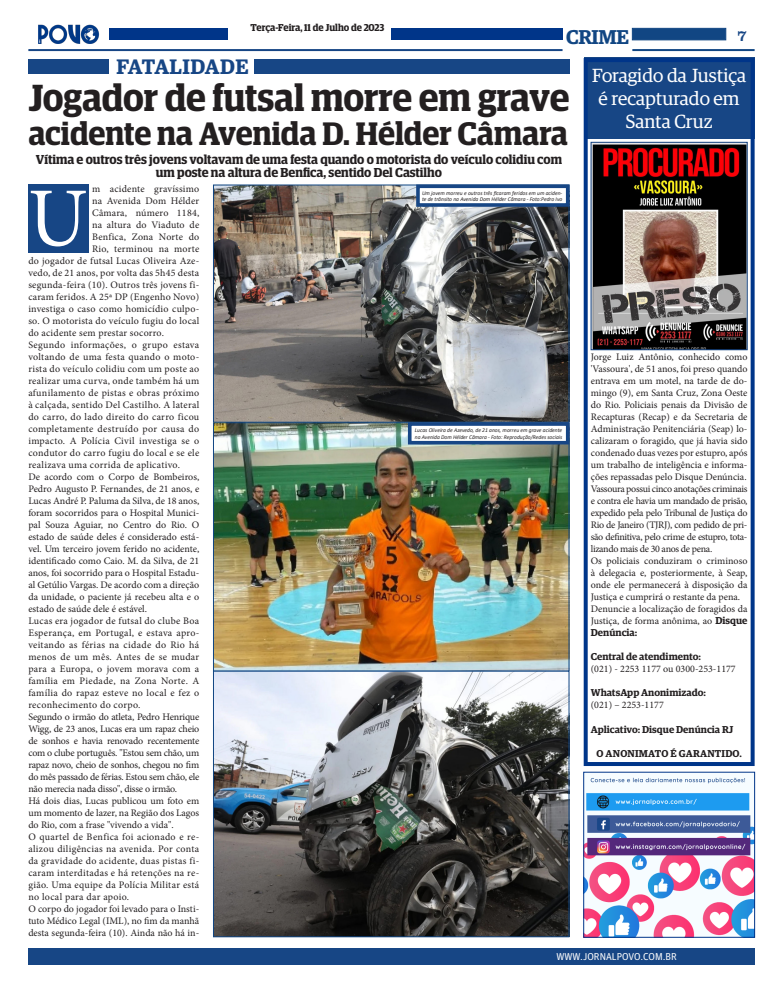
<style>
.page{position:relative;width:783px;height:993px;background:#fff}
.page>*{position:absolute;margin:0;border:0;box-sizing:border-box;transform-origin:0 0}
.t1{font:83.8px "Minion Pro";color:#fff;scale:.96 1}
.t2{font:600 37.8px "Guardian Egyptian Display";letter-spacing:-.005em;color:#231f20}
.t3{font:600 32.5px "Guardian Egyptian Display";color:#231f20}
.t4{font:600 21px "Guardian Egyptian";letter-spacing:.02em;color:#174685}
.t5{font:600 20px "Guardian Egyptian";letter-spacing:-.02em;color:#114683}
.t6{font:19px/22.8px "Guardian Egyptian";color:#fff;text-align:center}
.t7{font:16px "Clarendon BT";color:#174685}
.t8{font:600 13px/13px "Guardian Egyptian Display";letter-spacing:-.005em;color:#231f20;text-align:center}
.t9{font:10px/12px "Minion Pro";letter-spacing:.01em;color:#231f20;text-align:justify}
.t10{font:600 10px "Guardian Egyptian";color:#231f20}
.t11{font:600 10px "Guardian Egyptian Display";color:#231f20}
.t12{font:10px "Guardian Agate Sans G1 D Regular";color:#fff}
.t13{font:600 10px "Guardian Egyptian";letter-spacing:.02em;color:#231f20}
.t14{font:italic 5.7px/6.5px "Calibri";color:#231f20}
.s1{font-family:"Guardian Egyptian";font-weight:600}
</style>
<div class="page">
<div style="left:28px;top:947px;width:726px;height:17px;background:#174685"></div>
<img style="left:38px;top:24px;width:62px;height:20px">
<div style="left:631px;top:28px;width:95px;height:12px;background:#114683;border:1px solid #114683"></div>
<hr style="left:632px;top:49px;width:122px;height:2px;background:#114683">
<div style="left:391px;top:28px;width:171px;height:12px;background:#003589"></div>
<hr style="left:28px;top:49px;width:534px;height:2px;background:#174685">
<div style="left:109px;top:28px;width:118px;height:12px;background:#003589"></div>
<div style="left:583px;top:57px;width:171px;height:82px;background:#174685"></div>
<div style="left:253px;top:59px;width:316px;height:14px;background:#174685"></div>
<div style="left:28px;top:59px;width:81px;height:14px;background:#174685"></div>
<div style="left:583px;top:58px;width:171px;height:707px;border:4px solid #003589"></div>
<img style="left:592px;top:144px;width:153px;height:204px">
<div style="left:590px;top:142px;width:157px;height:208px;border:1px solid #174685"></div>
<div style="left:28px;top:184px;width:61px;height:69px;background:#174685"></div>
<img style="left:585px;top:777px;width:168px;height:158px">
<div style="left:583px;top:771px;width:172px;height:166px;border:1px solid #003589"></div>
<img style="left:215px;top:186px;width:352px;height:748px">
<div style="left:213px;top:184px;width:356px;height:238px;border:1px solid #114683"></div>
<div style="left:416px;top:184px;width:153px;height:23px;background:#fff;border:4px solid #174685"></div>
<div style="left:408px;top:422px;width:161px;height:22px;background:#fff;border:4px solid #174685"></div>
<div style="left:213px;top:670px;width:356px;height:266px;border:1px solid #114683"></div>
<p class="t11" style="left:250px;top:22px;width:135px">Terça-Feira, 11 de Julho de 2023</p>
<h3 class="t5" style="left:566px;top:22px;width:64px">CRIME</h3>
<p class="t6" style="left:592px;top:63px;width:155px">Foragido da Justiça é recapturado em<br>Santa Cruz</p>
<h3 class="t7" style="left:736px;top:25px;width:11px">7</h3>
<p class="t4" style="left:116px;top:51px;width:134px">FATALIDADE</p>
<p class="t2" style="left:28px;top:77px;width:542px">Jogador de futsal morre em grave</p>
<p class="t3" style="left:28px;top:115px;width:541px">acidente na Avenida D. Hélder Câmara</p>
<p class="t8" style="left:36px;top:152px;width:527px">Vítima e outros três jovens voltavam de uma festa quando o motorista do veículo colidiu com um poste na altura de Benfica, sentido Del Castilho</p>
<p class="t1" style="left:28px;top:162px;width:63px">U</p>
<p class="t14" style="left:422px;top:189px;width:142px">Um jovem morreu e outros três ficaram feridos em um aciden&shy;te de trânsito na Avenida Dom Hélder Câmara - Foto:Pedro Ivo</p>
<p class="t9" style="left:92px;top:182px;width:109px">m acidente gravíssimo</p>
<p class="t9" style="left:92px;top:194px;width:109px">na Avenida Dom Hélder</p>
<p class="t9" style="left:92px;top:206px;width:109px">Câmara, número 1184,</p>
<p class="t9" style="left:92px;top:218px;width:109px">na altura do Viaduto de</p>
<p class="t9" style="left:92px;top:230px;width:109px">Benfica, Zona Norte do</p>
<p class="t9" style="left:92px;top:242px;width:109px">Rio, terminou na morte</p>
<p class="t9" style="left:28px;top:254px;width:172px">do jogador de futsal Lucas Oliveira Aze-</p>
<p class="t9" style="left:28px;top:266px;width:172px">vedo, de 21 anos, por volta das 5h45 desta</p>
<p class="t9" style="left:28px;top:278px;width:172px">segunda-feira (10). Outros três jovens fi-</p>
<p class="t9" style="left:28px;top:290px;width:172px">caram feridos. A 25ª DP (Engenho Novo)</p>
<p class="t9" style="left:28px;top:302px;width:172px">investiga o caso como homicídio culpo-</p>
<p class="t9" style="left:28px;top:314px;width:172px">so. O motorista do veículo fugiu do local</p>
<p class="t9" style="left:28px;top:326px;width:137px">do acidente sem prestar socorro.</p>
<p class="t9" style="left:28px;top:338px;width:172px">Segundo informações, o grupo estava voltando de uma festa quando o moto&shy;rista do veículo colidiu com um poste ao realizar uma curva, onde também há um afunilamento de pistas e obras próximo à calçada, sentido Del Castilho. A lateral do carro, do lado direito do carro ficou completamente destruído por causa do impacto. A Polícia Civil investiga se o condutor do carro fugiu do local e se ele realizava uma corrida de aplicativo.</p>
<p class="t9" style="left:28px;top:470px;width:172px">De acordo com o Corpo de Bombeiros, Pedro Augusto P. Fernandes, de 21 anos, e Lucas André P. Paluma da Silva, de 18 anos, foram socorridos para o Hospital Munici&shy;pal Souza Aguiar, no Centro do Rio. O estado de saúde deles é considerado está&shy;vel. Um terceiro jovem ferido no acidente, identificado como Caio. M. da Silva, de 21 anos, foi socorrido para o Hospital Estadu&shy;al Getúlio Vargas. De acordo com a direção da unidade, o paciente já recebeu alta e o estado de saúde dele é estável.</p>
<p class="t9" style="left:28px;top:614px;width:172px">Lucas era jogador de futsal do clube Boa Esperança, em Portugal, e estava apro&shy;veitando as férias na cidade do Rio há menos de um mês. Antes de se mudar para a Europa, o jovem morava com a família em Piedade, na Zona Norte. A família do rapaz esteve no local e fez o reconhecimento do corpo.</p>
<p class="t9" style="left:28px;top:710px;width:172px">Segundo o irmão do atleta, Pedro Henrique Wigg, de 23 anos, Lucas era um rapaz cheio de sonhos e havia renovado recentemente com o clube português. "Estou sem chão, um rapaz novo, cheio de sonhos, chegou no fim do mês passado de férias. Estou sem chão, ele não merecia nada disso", disse o irmão.</p>
<p class="t9" style="left:28px;top:794px;width:172px">Há dois dias, Lucas publicou um foto em um momento de lazer, na Região dos Lagos do Rio, com a frase "vivendo a vida".</p>
<p class="t9" style="left:28px;top:830px;width:172px">O quartel de Benfica foi acionado e re&shy;alizou diligências na avenida. Por conta da gravidade do acidente, duas pistas fi&shy;caram interditadas e há retenções na re&shy;gião. Uma equipe da Polícia Militar está no local para dar apoio.</p>
<p class="t9" style="left:28px;top:902px;width:172px">O corpo do jogador foi levado para o Insti&shy;tuto Médico Legal (IML), no fim da manhã desta segunda-feira (10). Ainda não há in-</p>
<p class="t9" style="left:590px;top:351px;width:158px">Jorge Luiz Antônio, conhecido como 'Vassoura', de 51 anos, foi preso quando entrava em um motel, na tarde de do&shy;mingo (9), em Santa Cruz, Zona Oeste do Rio. Policiais penais da Divisão de Recapturas (Recap) e da Secretaria de Administração Penitenciária (Seap) lo&shy;calizaram o foragido, que já havia sido condenado duas vezes por estupro, após um trabalho de inteligência e informa&shy;ções repassadas pelo Disque Denúncia.</p>
<p class="t9" style="left:590px;top:483px;width:158px">Vassoura possui cinco anotações criminais e contra ele havia um mandado de prisão, expedido pela pelo Tribunal de Justiça do Rio de Janeiro (TJRJ), com pedido de pri&shy;são definitiva, pelo crime de estupro, tota&shy;lizando mais de 30 anos de pena.</p>
<p class="t9" style="left:590px;top:555px;width:158px">Os policiais conduziram o criminoso à delegacia e, posteriormente, à Seap, onde ele permanecerá à disposição da Justiça e cumprirá o restante da pena.</p>
<p class="t9" style="left:590px;top:603px;width:158px">Denuncie a localização de foragidos da Justiça, de forma anônima, ao <span class="s1">Disque Denúncia:</span></p>
<p class="t10" style="left:590px;top:649px;width:112px">Central de atendimento:</p>
<p class="t9" style="left:590px;top:663px;width:146px">(021) - 2253 1177 ou 0300-253-1177</p>
<p class="t10" style="left:590px;top:685px;width:117px">WhatsApp Anonimizado:</p>
<p class="t9" style="left:590px;top:699px;width:75px">(021) – 2253-1177</p>
<p class="t10" style="left:590px;top:721px;width:144px">Aplicativo: Disque Denúncia RJ</p>
<p class="t13" style="left:596px;top:745px;width:147px">O ANONIMATO É GARANTIDO.</p>
<p class="t14" style="left:415px;top:427px;width:149px">Lucas Oliveira de Azevedo, de 21 anos, morreu em grave acidente na Avenida Dom Hélder Câmara - Foto: Reprodução/Redes sociais</p>
<p class="t12" style="left:556px;top:949px;width:122px">WWW.JORNALPOVO.COM.BR</p>
</div>
